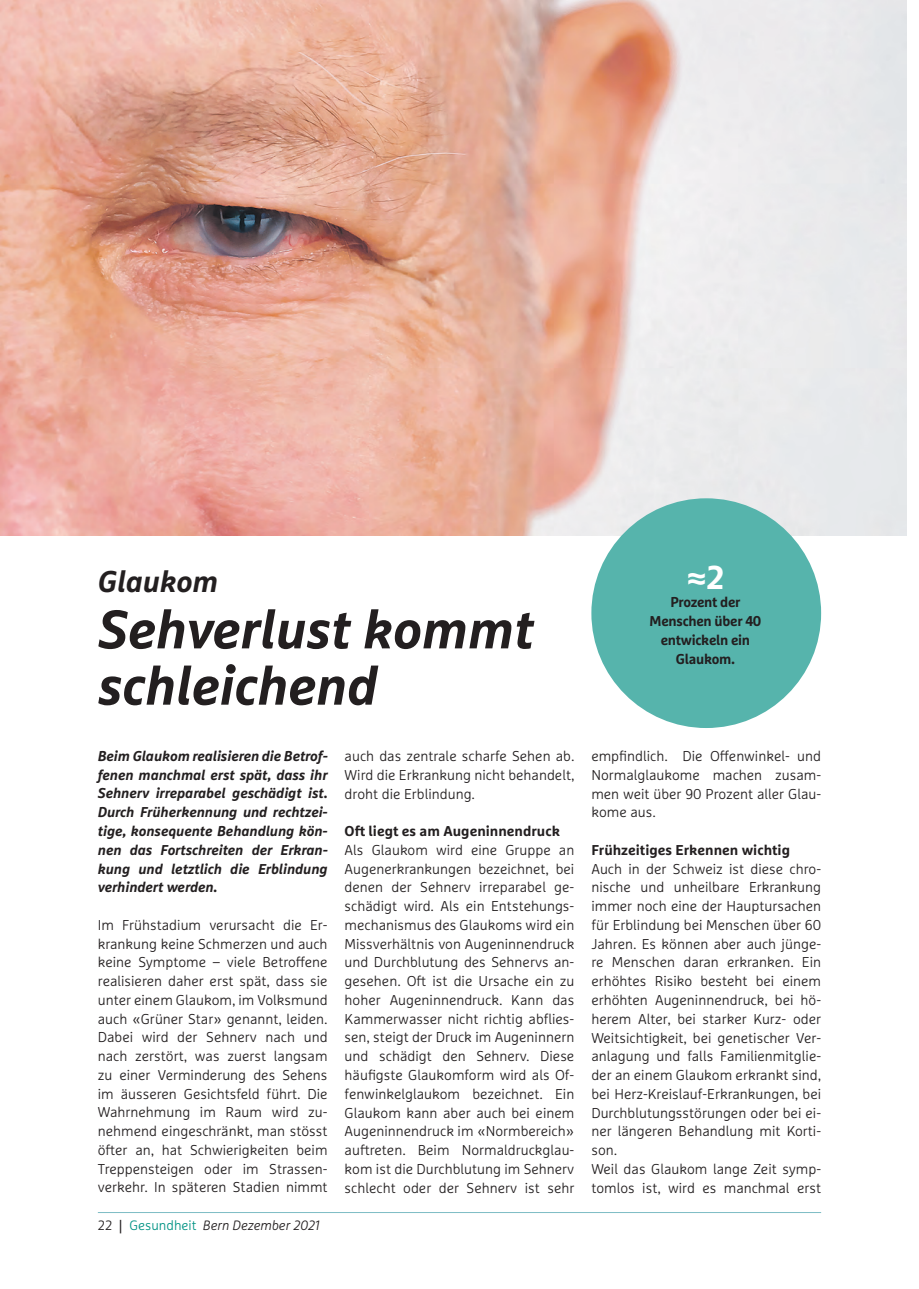
<style>
.page{position:relative;width:919px;height:1289px;background:#fff}
.page>*{position:absolute;margin:0;border:0;box-sizing:border-box;transform-origin:0 0}
.t1{font:italic 700 54px/56.2px "Marselis Pro";color:#231f20}
.t2{font:700 33px "Marselis Pro";color:#fff}
.t3{font:italic 700 30px "Marselis Pro";color:#231f20}
.t4{font:300 14.25px/18.8px "Marselis Pro";color:#231f20;text-align:justify}
.t5{font:italic 700 14.25px/18.8px "Marselis Pro";color:#231f20;text-align:justify}
.t6{font:700 14.25px "Marselis Pro";color:#231f20}
.t7{font:700 14.25px/18.8px "Marselis Pro";letter-spacing:-.02em;color:#231f20;text-align:center}
.t8{font:italic 300 13.5px "Marselis Pro";color:#231f20}
.s1{font-style:normal}
.s2{font-family:"The Mix";font-weight:600;font-style:normal}
.s3{font-style:normal;color:#009384}
</style>
<div class="page">
<hr style="left:98px;top:1212px;width:723px;height:1px;background:#7dbcc4">
<img style="left:0;top:0;width:906px;height:536px">
<div style="left:591px;top:498px;width:230px;height:230px;background:#56b4ac;border-radius:50%"></div>
<h3 class="t3" style="left:98px;top:571px;width:122px">Glaukom</h3>
<h1 class="t1" style="left:98px;top:607px;width:437px">Sehverlust kommt schleichend</h1>
<h2 class="t2" style="left:686px;top:558px;width:40px">≈2</h2>
<p class="t7" style="left:649px;top:594px;width:113px">Prozent der<br>Menschen über 40 entwickeln ein<br>Glaukom.</p>
<p class="t5" style="left:98px;top:748px;width:231px">Beim Glaukom realisieren die Betrof&shy;fenen manchmal erst spät, dass ihr Sehnerv irreparabel geschädigt ist.<br>Durch Früherkennung und rechtzei&shy;tige, konsequente Behandlung kön&shy;nen das Fortschreiten der Erkran&shy;kung und letztlich die Erblindung verhindert werden.</p>
<p class="t4" style="left:98px;top:916px;width:231px">Im Frühstadium verursacht die Er&shy;krankung keine Schmerzen und auch keine Symptome – viele Betroffene realisieren daher erst spät, dass sie unter einem Glaukom, im Volksmund auch «Grüner Star» genannt, leiden.<br>Dabei wird der Sehnerv nach und nach zerstört, was zuerst langsam zu einer Verminderung des Sehens im äusseren Gesichtsfeld führt. Die Wahrnehmung im Raum wird zu&shy;nehmend eingeschränkt, man stösst öfter an, hat Schwierigkeiten beim Treppensteigen oder im Strassen&shy;verkehr. In späteren Stadien nimmt</p>
<p class="t8" style="left:98px;top:1220px;width:223px"><span class="s1">22</span> <span class="s2">|</span> <span class="s3">Gesundheit</span> Bern Dezember 2021</p>
<p class="t4" style="left:344px;top:748px;width:231px">auch das zentrale scharfe Sehen ab.<br>Wird die Erkrankung nicht behandelt, droht die Erblindung.</p>
<p class="t6" style="left:344px;top:826px;width:217px">Oft liegt es am Augeninnendruck</p>
<p class="t4" style="left:344px;top:842px;width:231px">Als Glaukom wird eine Gruppe an Augenerkrankungen bezeichnet, bei denen der Sehnerv irreparabel ge&shy;schädigt wird. Als ein Entstehungs&shy;mechanismus des Glaukoms wird ein Missverhältnis von Augeninnendruck und Durchblutung des Sehnervs an&shy;gesehen. Oft ist die Ursache ein zu hoher Augeninnendruck. Kann das Kammerwasser nicht richtig abflies&shy;sen, steigt der Druck im Augeninnern und schädigt den Sehnerv. Diese häufigste Glaukomform wird als Of&shy;fenwinkelglaukom bezeichnet. Ein Glaukom kann aber auch bei einem Augeninnendruck im «Normbereich» auftreten. Beim Normaldruckglau&shy;kom ist die Durchblutung im Sehnerv schlecht oder der Sehnerv ist sehr</p>
<p class="t4" style="left:591px;top:748px;width:231px">empfindlich. Die Offenwinkel- und Normalglaukome machen zusam&shy;men weit über 90 Prozent aller Glau&shy;kome aus.</p>
<p class="t6" style="left:591px;top:845px;width:200px">Frühzeitiges Erkennen wichtig</p>
<p class="t4" style="left:591px;top:860px;width:231px;text-align:left">Auch in der Schweiz ist diese chro&shy;nische und unheilbare Erkrankung immer noch eine der Hauptursachen für Erblindung bei Menschen über 60<br>Jahren. Es können aber auch jünge&shy;re Menschen daran erkranken. Ein erhöhtes Risiko besteht bei einem erhöhten Augeninnendruck, bei hö&shy;herem Alter, bei starker Kurz- oder Weitsichtigkeit, bei genetischer Ver&shy;anlagung und falls Familienmitglie&shy;der an einem Glaukom erkrankt sind, bei Herz-Kreislauf-Erkrankungen, bei Durchblutungsstörungen oder bei ei&shy;ner längeren Behandlung mit Korti&shy;son.<br>Weil das Glaukom lange Zeit symp&shy;tomlos ist, wird es manchmal erst</p>
</div>
